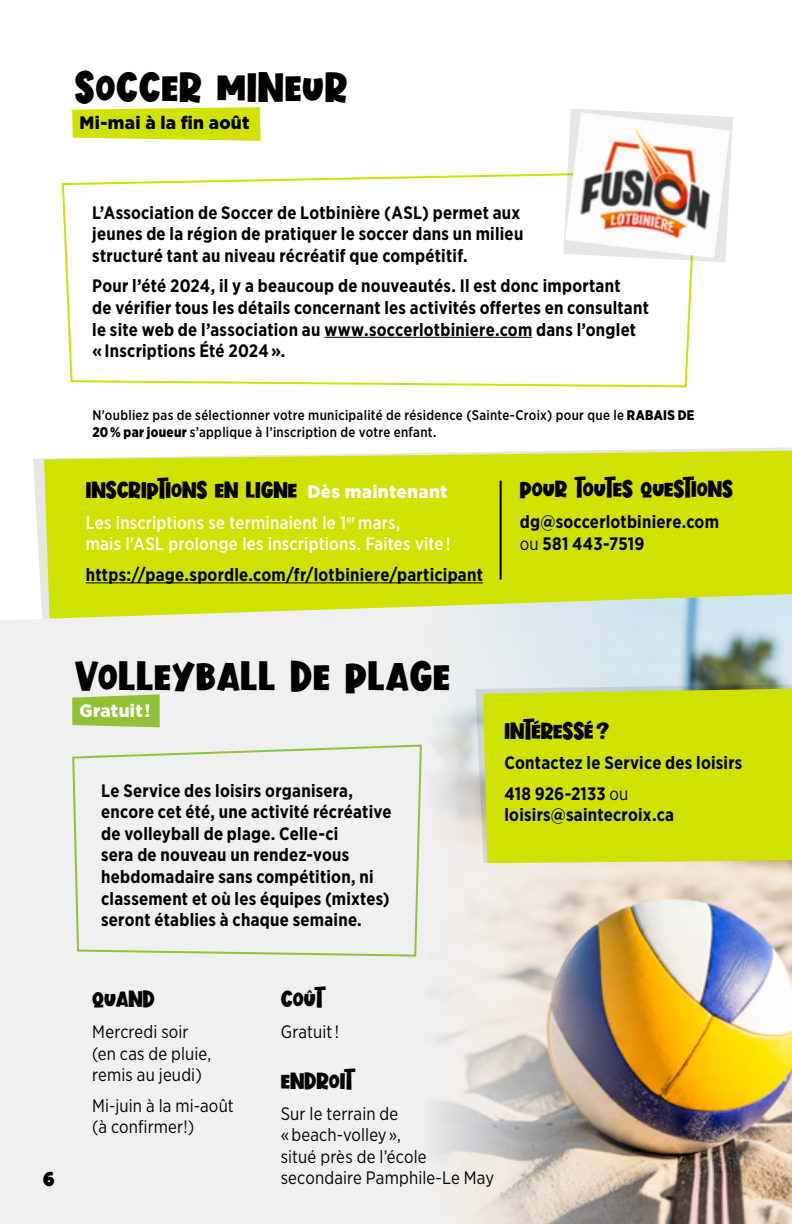
<style>
.page{position:relative;width:792px;height:1224px;background:#fff}
.page>*{position:absolute;margin:0;border:0;box-sizing:border-box;transform-origin:0 0}
.t1{font:40px "Blitzen Deer";letter-spacing:.02em;color:#000}
.t2{font:22px "Blitzen Deer";color:#000}
.t3{font:700 18px/21.6px "Gotham Narrow";letter-spacing:.015em;color:#000;scale:.95 1}
.t4{font:18px/21.6px "Gotham Narrow";letter-spacing:.01em;color:#000;scale:.95 1}
.t5{font:500 18px/21.6px "Gotham Narrow";letter-spacing:.01em;color:#fff;scale:.95 1}
.t6{font:900 18px "Gotham";letter-spacing:.02em;color:#000;scale:.95 1}
.t7{font:900 18px "Gotham";letter-spacing:.02em;color:#fff;scale:.95 1}
.t8{font:500 14px/16.8px "Gotham Narrow";letter-spacing:.02em;color:#000;scale:.95 1}
.s1{font-weight:900}
.s2{font-family:"Gotham";font-weight:900;font-size:18px;color:#fff}
.s3{font-weight:400}
</style>
<div class="page">
<svg style="left:33px;top:447px;width:759px;height:147px"></svg>
<div style="left:44px;top:451px;width:748px;height:143px;background:#cfe200"></div>
<svg style="left:72px;top:107px;width:189px;height:34px;background:#d3e419"></svg>
<svg style="left:61px;top:173px;width:632px;height:215px"></svg>
<hr style="left:86px;top:582px;width:397px;height:1px;background:#000">
<svg style="left:563px;top:108px;width:170px;height:154px"></svg>
<img style="left:565px;top:112px;width:165px;height:146px">
<hr style="left:324px;top:337px;width:208px;height:1px;background:#000">
<hr style="left:500px;top:481px;width:2px;height:99px;background:#000">
<div style="left:0;top:594px;width:400px;height:630px;background:#f0f0f0"></div>
<img style="left:400px;top:594px;width:392px;height:630px">
<svg style="left:72px;top:694px;width:88px;height:33px;background:#9ac547"></svg>
<div style="left:71px;top:744px;width:352px;height:214px;background:#f0f0f0"></div>
<svg style="left:475px;top:679px;width:317px;height:184px;background:#bec7c4"></svg>
<div style="left:483px;top:689px;width:309px;height:174px;background:#cfe200"></div>
<h1 class="t1" style="left:75px;top:63px;width:274px">SOCCER MINEUR</h1>
<p class="t6" style="left:80px;top:110px;width:180px">Mi-mai à la fin août</p>
<p class="t3" style="left:92px;top:201px;width:455px">L’Association de Soccer de Lotbinière (ASL) permet aux jeunes de la région de pratiquer le soccer dans un milieu structuré tant au niveau récréatif que compétitif.</p>
<p class="t3" style="left:92px;top:275px;width:588px">Pour l’été 2024, il y a beaucoup de nouveautés. Il est donc important<br>de vérifier tous les détails concernant les activités offertes en consultant le site web de l’association au www.soccerlotbiniere.com dans l’onglet « Inscriptions Été 2024 ».</p>
<p class="t8" style="left:92px;top:407px;width:635px">N'oubliez pas de sélectionner votre municipalité de résidence (Sainte-Croix) pour que le <span class="s1">RABAIS DE<br>20 % par joueur</span> s’applique à l’inscription de votre enfant.</p>
<p class="t2" style="left:86px;top:477px;width:363px">INSCRIPTIONS EN LIGNE <span class="s2">Dès maintenant</span></p>
<p class="t5" style="left:86px;top:512px;width:385px">Les inscriptions se terminaient le 1<sup>er</sup> mars,<br>mais l'ASL prolonge les inscriptions. Faites vite !</p>
<p class="t3" style="left:86px;top:564px;width:420px">https://page.spordle.com/fr/lotbiniere/participant</p>
<p class="t2" style="left:520px;top:476px;width:215px">POUR TOUTES QUESTIONS</p>
<p class="t3" style="left:520px;top:511px;width:211px">dg@soccerlotbiniere.com <span class="s3">ou</span> 581 443-7519</p>
<h1 class="t1" style="left:75px;top:651px;width:377px">VOLLEYBALL DE PLAGE</h1>
<p class="t7" style="left:80px;top:698px;width:76px">Gratuit !</p>
<p class="t3" style="left:101px;top:779px;width:307px">Le Service des loisirs organisera, encore cet été, une activité récréative de volleyball de plage. Celle-ci<br>sera de nouveau un rendez-vous hebdomadaire sans compétition, ni classement et où les équipes (mixtes) seront établies à chaque semaine.</p>
<p class="t2" style="left:504px;top:717px;width:106px">INTÉRESSÉ?</p>
<p class="t3" style="left:504px;top:747px;width:252px;line-height:30.6px">Contactez le Service des loisirs<br>418 926-2133 <span class="s3">ou</span></p>
<p class="t3" style="left:504px;top:804px;width:180px">loisirs@saintecroix.ca</p>
<p class="t2" style="left:92px;top:986px;width:64px">QUAND</p>
<p class="t4" style="left:92px;top:1021px;width:127px">Mercredi soir (en cas de pluie, remis au jeudi)</p>
<p class="t4" style="left:92px;top:1094px;width:151px">Mi-juin à la mi-août (à confirmer!)</p>
<p class="t2" style="left:281px;top:986px;width:44px">COÛT</p>
<p class="t4" style="left:281px;top:1021px;width:63px">Gratuit !</p>
<p class="t2" style="left:281px;top:1067px;width:73px">ENDROIT</p>
<p class="t4" style="left:281px;top:1102px;width:155px">Sur le terrain de<br>« beach-volley », situé près de l’école</p>
<p class="t2" style="left:43px;top:1165px;width:13px">6</p>
<p class="t4" style="left:281px;top:1167px;width:226px">secondaire Pamphile-Le May</p>
</div>
